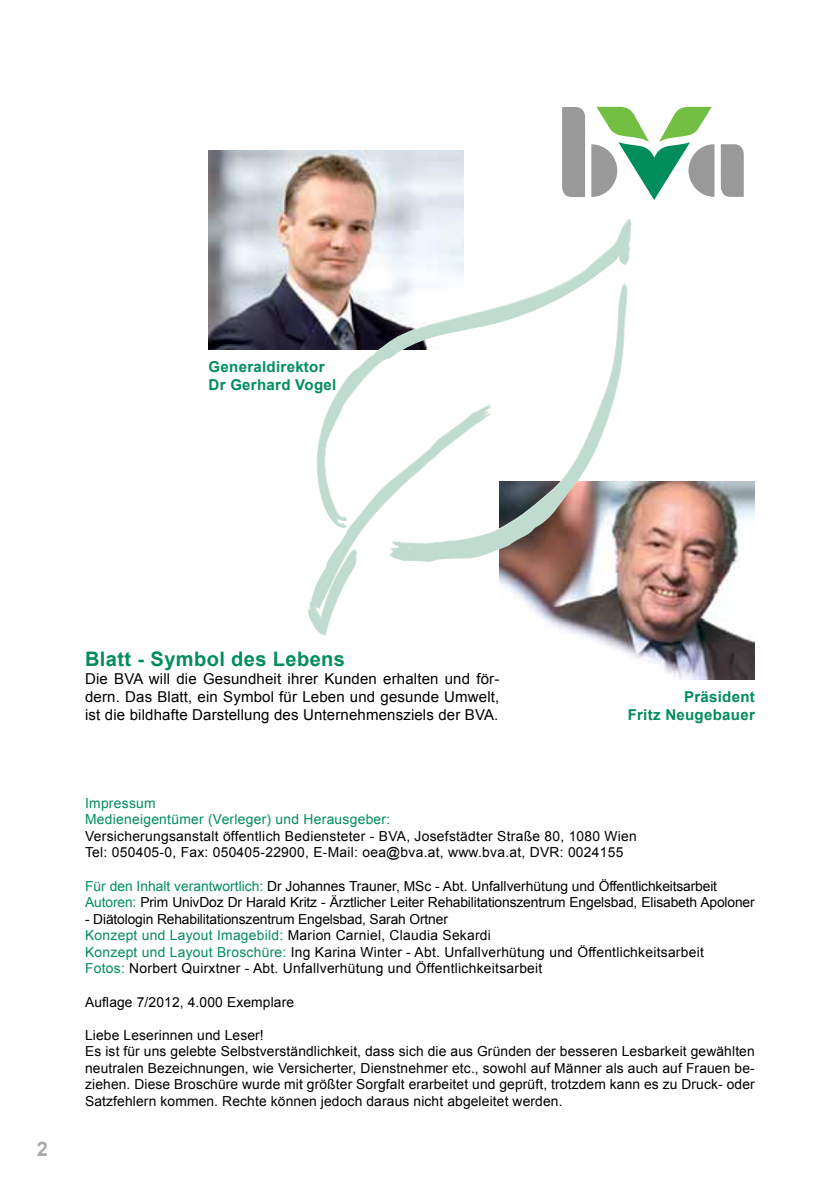
<style>
.page{position:relative;width:840px;height:1191px;background:#fff}
.page>*{position:absolute;margin:0;border:0;box-sizing:border-box;transform-origin:0 0}
.t1{font:700 20px "Arial";letter-spacing:.02em;color:#008d5c}
.t2{font:700 20px "Arial";color:#a7a9ac}
.t3{font:15px/18px "Arial";letter-spacing:.01em;color:#000;text-align:justify}
.t4{font:700 15px/18px "Arial";letter-spacing:.02em;color:#008d5c;text-align:right}
.t5{font:13.8px/16.6px "Arial";letter-spacing:.01em;color:#000}
.t6{font:13.8px/16.6px "Arial";letter-spacing:-.01em;color:#000}
.t7{font:13.8px/16.6px "Arial";letter-spacing:.02em;color:#008d5c}
.s1{color:#008d5c}
</style>
<div class="page">
<div style="left:562px;top:107px;width:22px;height:90px;background:#999"></div>
<svg style="left:720px;top:144px;width:23px;height:53px"></svg>
<svg style="left:591px;top:107px;width:123px;height:93px"></svg>
<img style="left:499px;top:481px;width:255px;height:199px">
<img style="left:208px;top:150px;width:255px;height:199px">
<img style="left:316px;top:218px;width:312px;height:310px">
<p class="t4" style="left:208px;top:358px;width:129px;text-align:left">Generaldirektor<br>Dr Gerhard Vogel</p>
<h1 class="t2" style="left:37px;top:1135px;width:13px">2</h1>
<h1 class="t1" style="left:85px;top:645px;width:261px">Blatt - Symbol des Lebens</h1>
<p class="t3" style="left:85px;top:669px;width:415px">Die BVA will die Gesundheit ihrer Kunden erhalten und för&shy;dern. Das Blatt, ein Symbol für Leben und gesunde Umwelt, ist die bildhafte Darstellung des Unternehmensziels der BVA.</p>
<p class="t4" style="left:627px;top:688px;width:129px">Präsident<br>Fritz Neugebauer</p>
<p class="t7" style="left:85px;top:794px;width:306px">Impressum<br>Medieneigentümer (Verleger) und Herausgeber:</p>
<p class="t5" style="left:85px;top:828px;width:553px">Versicherungsanstalt öffentlich Bediensteter - BVA, Josefstädter Straße 80, 1080 Wien<br>Tel: 050405-0, Fax: 050405-22900, E-Mail: oea@bva.at, www.bva.at, DVR: 0024155</p>
<p class="t6" style="left:85px;top:877px;width:670px"><span class="s1">Für den Inhalt verantwortlich:</span> Dr Johannes Trauner, MSc - Abt. Unfallverhütung und Öffentlichkeitsarbeit<br><span class="s1">Autoren:</span> Prim UnivDoz Dr Harald Kritz - Ärztlicher Leiter Rehabilitationszentrum Engelsbad, Elisabeth Apoloner</p>
<p class="t5" style="left:85px;top:910px;width:620px">- Diätologin Rehabilitationszentrum Engelsbad, Sarah Ortner<br><span class="s1">Konzept und Layout Imagebild:</span> Marion Carniel, Claudia Sekardi<br><span class="s1">Konzept und Layout Broschüre:</span> Ing Karina Winter - Abt. Unfallverhütung und Öffentlichkeitsarbeit <span class="s1">Fotos:</span> Norbert Quirxtner - Abt. Unfallverhütung und Öffentlichkeitsarbeit</p>
<p class="t5" style="left:85px;top:993px;width:210px">Auflage 7/2012, 4.000 Exemplare</p>
<p class="t5" style="left:85px;top:1026px;width:670px">Liebe Leserinnen und Leser!<br>Es ist für uns gelebte Selbstverständlichkeit, dass sich die aus Gründen der besseren Lesbarkeit gewählten neutralen Bezeichnungen, wie Versicherter, Dienstnehmer etc., sowohl auf Männer als auch auf Frauen be&shy;ziehen. Diese Broschüre wurde mit größter Sorgfalt erarbeitet und geprüft, trotzdem kann es zu Druck- oder Satzfehlern kommen. Rechte können jedoch daraus nicht abgeleitet werden.</p>
</div>
